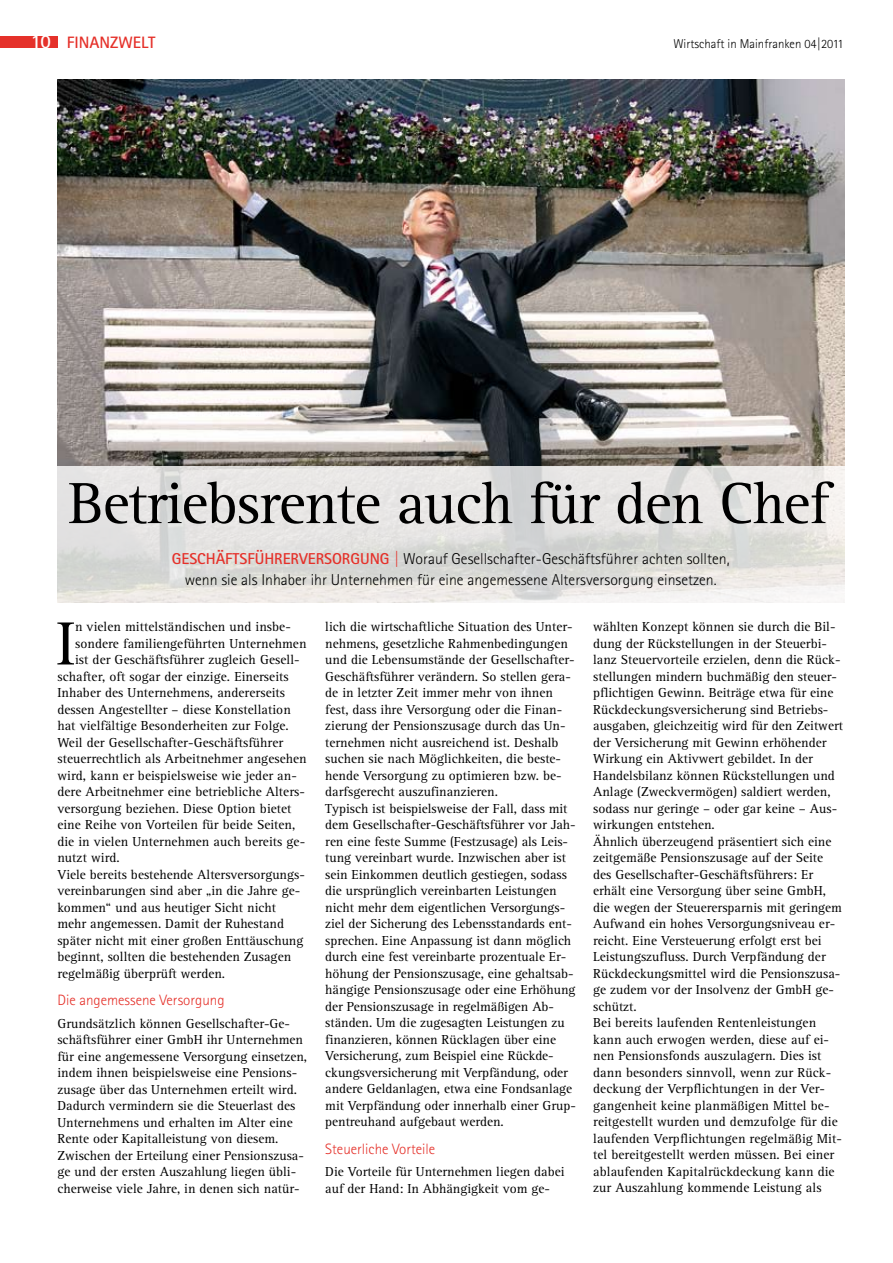
<style>
.page{position:relative;width:893px;height:1263px;background:#fff}
.page>*{position:absolute;margin:0;border:0;box-sizing:border-box;transform-origin:0 0}
.t1{font:63px "Rotis Serif Pro";color:#000}
.t2{font:60px "Rotis Serif Pro";letter-spacing:-.02em;color:#000}
.t3{font:700 16.5px "Rotis Sans Serif Pro";color:#e5312a}
.t4{font:300 15.75px/21px "Rotis Sans Serif Pro";color:#000;text-align:center}
.t5{font:300 15px "Rotis Sans Serif Pro";color:#e5312a}
.t6{font:13.5px/16.5px "Rotis Serif Pro";color:#000}
.t7{font:300 12.75px "Rotis Sans Serif Pro";color:#000}
.s1{font-size:19.5px;color:#fff}
.s2{font-weight:700;color:#e5312a}
</style>
<div class="page">
<div style="left:0;top:36px;width:57px;height:12px;background:#e5312a"></div>
<img style="left:57px;top:79px;width:787px;height:387px">
<svg style="left:57px;top:466px;width:788px;height:137px;background:#e2e1df"></svg>
<p class="t3" style="left:31px;top:32px;width:126px"><span class="s1">10</span> FINANZWELT</p>
<p class="t7" style="left:673px;top:36px;width:172px">Wirtschaft in Mainfranken 04|2011</p>
<h2 class="t2" style="left:68px;top:467px;width:762px">Betriebsrente auch für den Chef</h2>
<p class="t4" style="left:172px;top:548px;width:559px"><span class="s2">GESCHÄFTSFÜHRERVERSORGUNG |</span> Worauf Gesellschafter-Geschäftsführer achten sollten, wenn sie als Inhaber ihr Unternehmen für eine angemessene Altersversorgung einsetzen.</p>
<h1 class="t1" style="left:56px;top:606px;width:20px">I</h1>
<p class="t6" style="left:75px;top:619px;width:217px">n vielen mittelständischen und insbe-</p>
<p class="t6" style="left:75px;top:635px;width:233px">sondere familiengeführten Unternehmen</p>
<p class="t6" style="left:75px;top:652px;width:226px">ist der Geschäftsführer zugleich Gesell-</p>
<p class="t6" style="left:57px;top:668px;width:233px">schafter, oft sogar der einzige. Einerseits</p>
<p class="t6" style="left:57px;top:685px;width:229px">Inhaber des Unternehmens, andererseits</p>
<p class="t6" style="left:57px;top:701px;width:235px">dessen Angestellter – diese Konstellation</p>
<p class="t6" style="left:57px;top:718px;width:233px">hat vielfältige Besonderheiten zur Folge.</p>
<p class="t6" style="left:57px;top:734px;width:227px">Weil der Gesellschafter-Geschäftsführer</p>
<p class="t6" style="left:57px;top:751px;width:251px">steuerrechtlich als Arbeitnehmer angesehen</p>
<p class="t6" style="left:57px;top:767px;width:241px">wird, kann er beispielsweise wie jeder an-</p>
<p class="t6" style="left:57px;top:784px;width:249px">dere Arbeitnehmer eine betriebliche Alters-</p>
<p class="t6" style="left:57px;top:800px;width:236px">versorgung beziehen. Diese Option bietet</p>
<p class="t6" style="left:57px;top:817px;width:240px">eine Reihe von Vorteilen für beide Seiten,</p>
<p class="t6" style="left:57px;top:833px;width:249px">die in vielen Unternehmen auch bereits ge-</p>
<p class="t6" style="left:57px;top:850px;width:64px">nutzt wird.</p>
<p class="t6" style="left:57px;top:866px;width:249px">Viele bereits bestehende Altersversorgungs-</p>
<p class="t6" style="left:57px;top:883px;width:244px">vereinbarungen sind aber „in die Jahre ge-</p>
<p class="t6" style="left:57px;top:899px;width:220px">kommen“ und aus heutiger Sicht nicht</p>
<p class="t6" style="left:57px;top:916px;width:228px">mehr angemessen. Damit der Ruhestand</p>
<p class="t6" style="left:57px;top:932px;width:248px">später nicht mit einer großen Enttäuschung</p>
<p class="t6" style="left:57px;top:949px;width:235px">beginnt, sollten die bestehenden Zusagen</p>
<p class="t6" style="left:57px;top:965px;width:169px">regelmäßig überprüft werden.</p>
<p class="t5" style="left:57px;top:991px;width:169px">Die angemessene Versorgung</p>
<p class="t6" style="left:57px;top:1015px;width:251px">Grundsätzlich können Gesellschafter-Ge&shy;schäftsführer einer GmbH ihr Unternehmen für eine angemessene Versorgung einsetzen, indem ihnen beispielsweise eine Pensions&shy;zusage über das Unternehmen erteilt wird.<br>Dadurch vermindern sie die Steuerlast des Unternehmens und erhalten im Alter eine Rente oder Kapitalleistung von diesem.<br>Zwischen der Erteilung einer Pensionszusa&shy;ge und der ersten Auszahlung liegen übli&shy;cherweise viele Jahre, in denen sich natür-</p>
<p class="t6" style="left:325px;top:619px;width:252px">lich die wirtschaftliche Situation des Unter&shy;nehmens, gesetzliche Rahmenbedingungen und die Lebensumstände der Gesellschafter-Geschäftsführer verändern. So stellen gera&shy;de in letzter Zeit immer mehr von ihnen fest, dass ihre Versorgung oder die Finan&shy;zierung der Pensionszusage durch das Un&shy;ternehmen nicht ausreichend ist. Deshalb suchen sie nach Möglichkeiten, die beste&shy;hende Versorgung zu optimieren bzw. be&shy;darfsgerecht auszufinanzieren.<br>Typisch ist beispielsweise der Fall, dass mit dem Gesellschafter-Geschäftsführer vor Jah&shy;ren eine feste Summe (Festzusage) als Leis&shy;tung vereinbart wurde. Inzwischen aber ist sein Einkommen deutlich gestiegen, sodass die ursprünglich vereinbarten Leistungen nicht mehr dem eigentlichen Versorgungs&shy;ziel der Sicherung des Lebensstandards ent&shy;sprechen. Eine Anpassung ist dann möglich durch eine fest vereinbarte prozentuale Er&shy;höhung der Pensionszusage, eine gehaltsab&shy;hängige Pensionszusage oder eine Erhöhung der Pensionszusage in regelmäßigen Ab&shy;ständen. Um die zugesagten Leistungen zu finanzieren, können Rücklagen über eine Versicherung, zum Beispiel eine Rückde&shy;ckungsversicherung mit Verpfändung, oder andere Geldanlagen, etwa eine Fondsanlage mit Verpfändung oder innerhalb einer Grup&shy;pentreuhand aufgebaut werden.</p>
<p class="t5" style="left:325px;top:1140px;width:111px">Steuerliche Vorteile</p>
<p class="t6" style="left:325px;top:1163px;width:241px">Die Vorteile für Unternehmen liegen dabei auf der Hand: In Abhängigkeit vom ge-</p>
<p class="t6" style="left:593px;top:619px;width:251px">wählten Konzept können sie durch die Bil&shy;dung der Rückstellungen in der Steuerbi&shy;lanz Steuervorteile erzielen, denn die Rück&shy;stellungen mindern buchmäßig den steuer&shy;pflichtigen Gewinn. Beiträge etwa für eine Rückdeckungsversicherung sind Betriebs&shy;ausgaben, gleichzeitig wird für den Zeitwert der Versicherung mit Gewinn erhöhender Wirkung ein Aktivwert gebildet. In der Handelsbilanz können Rückstellungen und Anlage (Zweckvermögen) saldiert werden, sodass nur geringe – oder gar keine – Aus&shy;wirkungen entstehen.<br>Ähnlich überzeugend präsentiert sich eine zeitgemäße Pensionszusage auf der Seite des Gesellschafter-Geschäftsführers: Er erhält eine Versorgung über seine GmbH, die wegen der Steuerersparnis mit geringem Aufwand ein hohes Versorgungsniveau er&shy;reicht. Eine Versteuerung erfolgt erst bei Leistungszufluss. Durch Verpfändung der Rückdeckungsmittel wird die Pensionszusa&shy;ge zudem vor der Insolvenz der GmbH ge&shy;schützt.<br>Bei bereits laufenden Rentenleistungen kann auch erwogen werden, diese auf ei&shy;nen Pensionsfonds auszulagern. Dies ist dann besonders sinnvoll, wenn zur Rück&shy;deckung der Verpflichtungen in der Ver&shy;gangenheit keine planmäßigen Mittel be&shy;reitgestellt wurden und demzufolge für die laufenden Verpflichtungen regelmäßig Mit&shy;tel bereitgestellt werden müssen. Bei einer ablaufenden Kapitalrückdeckung kann die zur Auszahlung kommende Leistung als</p>
</div>
